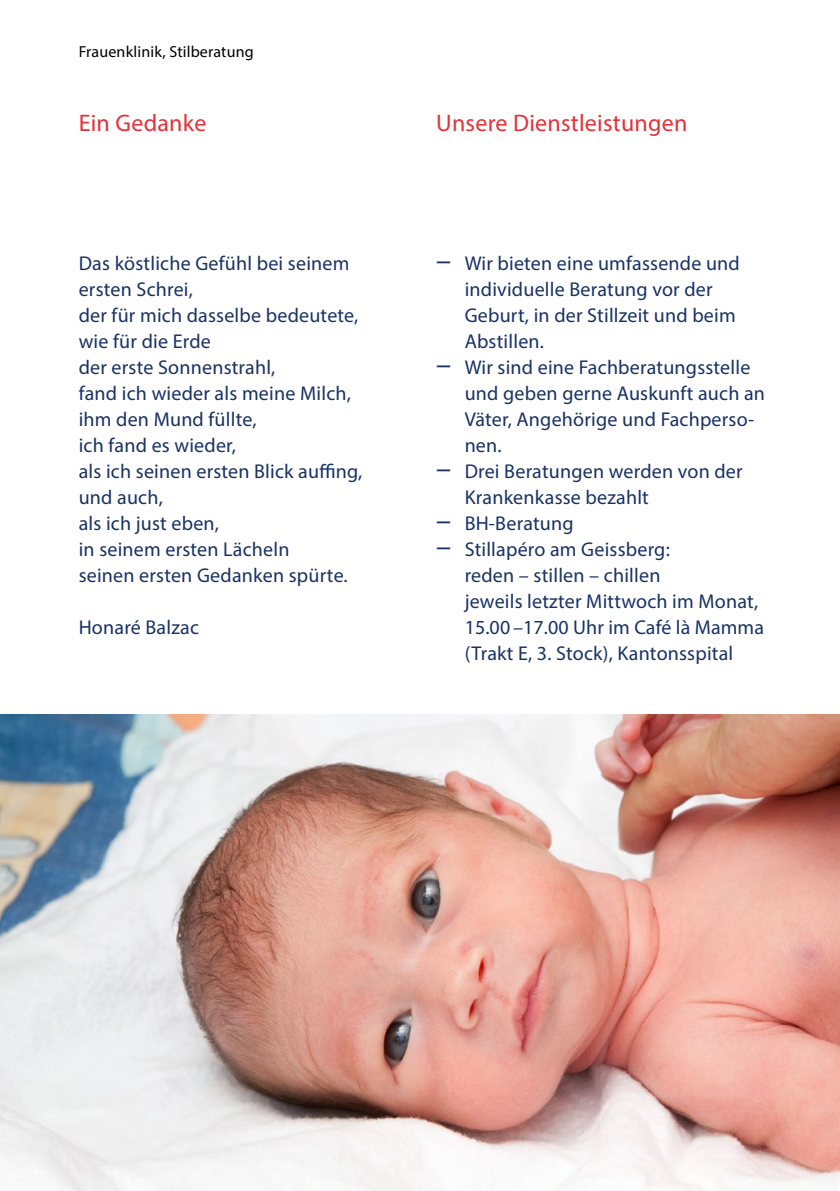
<style>
.page{position:relative;width:840px;height:1191px;background:#fff}
.page>*{position:absolute;margin:0;border:0;box-sizing:border-box;transform-origin:0 0}
.t1{font:24px "Myriad Pro";letter-spacing:.01em;color:#e73037}
.t2{font:20px/26px "Myriad Pro";letter-spacing:.01em;color:#183264}
.t3{font:16px "Myriad Pro";letter-spacing:.01em;color:#000}
.s1{font-size:30px}
</style>
<div class="page">
<img style="left:0;top:714px;width:839px;height:477px">
<p class="t3" style="left:79px;top:42px;width:176px">Frauenklinik, Stilberatung</p>
<p class="t1" style="left:79px;top:109px;width:129px">Ein Gedanke</p>
<p class="t1" style="left:436px;top:109px;width:252px">Unsere Dienstleistungen</p>
<p class="t2" style="left:79px;top:250px;width:285px">Das köstliche Gefühl bei seinem ersten Schrei,<br>der für mich dasselbe bedeutete, wie für die Erde<br>der erste Sonnenstrahl,<br>fand ich wieder als meine Milch, ihm den Mund füllte,<br>ich fand es wieder,<br>als ich seinen ersten Blick auffing, und auch,<br>als ich just eben,<br>in seinem ersten Lächeln<br>seinen ersten Gedanken spürte.</p>
<p class="t2" style="left:79px;top:614px;width:122px">Honaré Balzac</p>
<p class="t2" style="left:464px;top:250px;width:276px;text-indent:-28px"><span class="s1">–</span> Wir bieten eine umfassende und individuelle Beratung vor der<br>Geburt, in der Stillzeit und beim<br>Abstillen.</p>
<p class="t2" style="left:464px;top:354px;width:302px;text-indent:-28px"><span class="s1">–</span> Wir sind eine Fachberatungsstelle und geben gerne Auskunft auch an<br>Väter, Angehörige und Fachperso&shy;nen.</p>
<p class="t2" style="left:464px;top:458px;width:279px;text-indent:-28px"><span class="s1">–</span> Drei Beratungen werden von der<br>Krankenkasse bezahlt</p>
<p class="t2" style="left:436px;top:510px;width:139px"><span class="s1">–</span> BH-Beratung</p>
<p class="t2" style="left:464px;top:536px;width:301px;text-indent:-28px"><span class="s1">–</span> Stillapéro am Geissberg:<br>reden – stillen – chillen<br>jeweils letzter Mittwoch im Monat,<br>15.00 –17.00 Uhr im Café là Mamma (Trakt E, 3. Stock), Kantonsspital</p>
</div>
